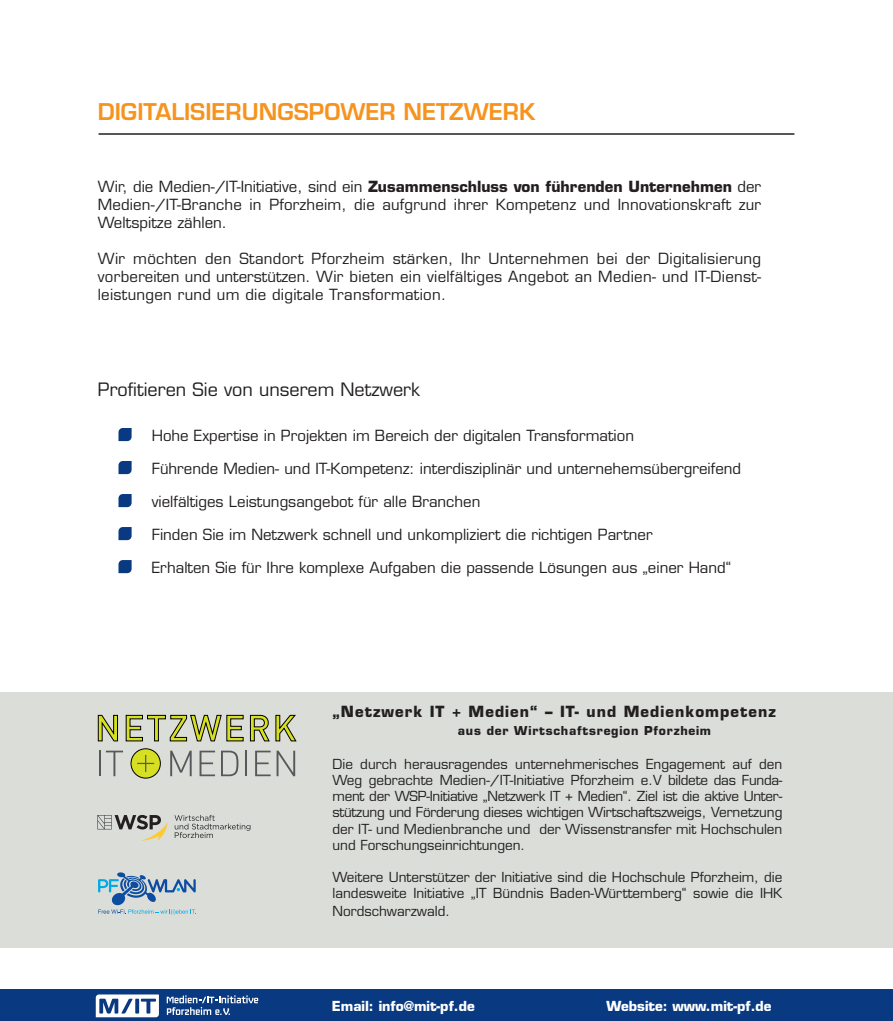
<style>
.page{position:relative;width:893px;height:1021px;background:#fff}
.page>*{position:absolute;margin:0;border:0;box-sizing:border-box;transform-origin:0 0}
.t1{font:600 22.5px "Eurostile LTCE";color:#f7931d}
.t2{font:500 18px "Eurostile LTCE";color:#231f20}
.t3{font:500 15px/18px "Eurostile LTCE";color:#231f20;text-align:justify}
.t4{font:700 15px "Eurostile LTCE";letter-spacing:.07em;color:#231f20}
.t5{font:500 13.5px/16.2px "Eurostile LTCE";color:#231f20;text-align:justify}
.t6{font:700 13.5px "Eurostile LTCE";color:#fff}
.t7{font:700 12px "Eurostile LTCE";letter-spacing:.06em;color:#231f20}
.s1{font-weight:700}
</style>
<div class="page">
<div style="left:0;top:989px;width:893px;height:31px;background:#083981"></div>
<hr style="left:99px;top:133px;width:695px;height:2px;background:#231f20">
<svg style="left:167px;top:995px;width:91px;height:19px"></svg>
<svg style="left:96px;top:994px;width:63px;height:23px"></svg>
<svg style="left:118px;top:428px;width:14px;height:13px"></svg>
<svg style="left:118px;top:461px;width:14px;height:13px"></svg>
<svg style="left:118px;top:494px;width:14px;height:13px"></svg>
<svg style="left:118px;top:527px;width:14px;height:13px"></svg>
<svg style="left:118px;top:560px;width:14px;height:13px"></svg>
<div style="left:0;top:691px;width:893px;height:256px;background:#daddd8"></div>
<svg style="left:98px;top:715px;width:20px;height:27px"></svg>
<svg style="left:125px;top:715px;width:172px;height:27px"></svg>
<hr style="left:99px;top:750px;width:2px;height:26px;background:#57585a">
<svg style="left:106px;top:750px;width:17px;height:26px"></svg>
<svg style="left:170px;top:750px;width:22px;height:26px"></svg>
<svg style="left:200px;top:750px;width:15px;height:26px"></svg>
<svg style="left:221px;top:750px;width:17px;height:26px"></svg>
<hr style="left:245px;top:750px;width:2px;height:26px;background:#57585a">
<svg style="left:255px;top:750px;width:16px;height:26px"></svg>
<svg style="left:277px;top:750px;width:18px;height:26px"></svg>
<div style="left:131px;top:748px;width:29px;height:30px;background:#d6df21;border-radius:50%"></div>
<div style="left:131px;top:748px;width:30px;height:30px;border:1px solid #000002;border-radius:50%"></div>
<svg style="left:137px;top:755px;width:17px;height:17px"></svg>
<svg style="left:174px;top:815px;width:76px;height:23px"></svg>
<svg style="left:97px;top:815px;width:71px;height:25px"></svg>
<svg style="left:98px;top:872px;width:98px;height:42px"></svg>
<h1 class="t1" style="left:98px;top:98px;width:439px">DIGITALISIERUNGSPOWER NETZWERK</h1>
<p class="t3" style="left:98px;top:178px;width:665px">Wir, die Medien-/IT-Initiative, sind ein <span class="s1">Zusammenschluss von führenden Unternehmen</span> der Medien-/IT-Branche in Pforzheim, die aufgrund ihrer Kompetenz und Innovationskraft zur Weltspitze zählen.</p>
<p class="t3" style="left:98px;top:250px;width:665px">Wir möchten den Standort Pforzheim stärken, Ihr Unternehmen bei der Digitalisierung vorbereiten und unterstützen. Wir bieten ein vielfältiges Angebot an Medien- und IT-Dienst&shy;leistungen rund um die digitale Transformation.</p>
<p class="t2" style="left:98px;top:378px;width:324px">Profitieren Sie von unserem Netzwerk</p>
<p class="t3" style="left:152px;top:426px;width:484px">Hohe Expertise in Projekten im Bereich der digitalen Transformation</p>
<p class="t3" style="left:152px;top:459px;width:591px">Führende Medien- und IT-Kompetenz: interdisziplinär und unternehemsübergreifend</p>
<p class="t3" style="left:152px;top:492px;width:330px">vielfältiges Leistungsangebot für alle Branchen</p>
<p class="t3" style="left:152px;top:525px;width:502px">Finden Sie im Netzwerk schnell und unkompliziert die richtigen Partner</p>
<p class="t3" style="left:152px;top:558px;width:581px">Erhalten Sie für Ihre komplexe Aufgaben die passende Lösungen aus „einer Hand“</p>
<p class="t4" style="left:333px;top:701px;width:445px">„Netzwerk IT + Medien“ – IT- und Medienkompetenz</p>
<p class="t7" style="left:458px;top:722px;width:255px">aus der Wirtschaftsregion Pforzheim</p>
<p class="t5" style="left:333px;top:755px;width:451px">Die durch herausragendes unternehmerisches Engagement auf den Weg gebrachte Medien-/IT-Initiative Pforzheim e.V bildete das Funda&shy;ment der WSP-Initiative „Netzwerk IT + Medien“. Ziel ist die aktive Unter&shy;stützung und Förderung dieses wichtigen Wirtschaftszweigs, Vernetzung der IT- und Medienbranche und der Wissenstransfer mit Hochschulen und Forschungseinrichtungen.</p>
<p class="t5" style="left:333px;top:869px;width:451px">Weitere Unterstützer der Initiative sind die Hochschule Pforzheim, die landesweite Initiative „IT Bündnis Baden-Württemberg“ sowie die IHK</p>
<p class="t5" style="left:333px;top:903px;width:119px">Nordschwarzwald.</p>
<p class="t6" style="left:332px;top:997px;width:145px">Email: info@mit-pf.de</p>
<p class="t6" style="left:607px;top:997px;width:166px">Website: www.mit-pf.de</p>
</div>
